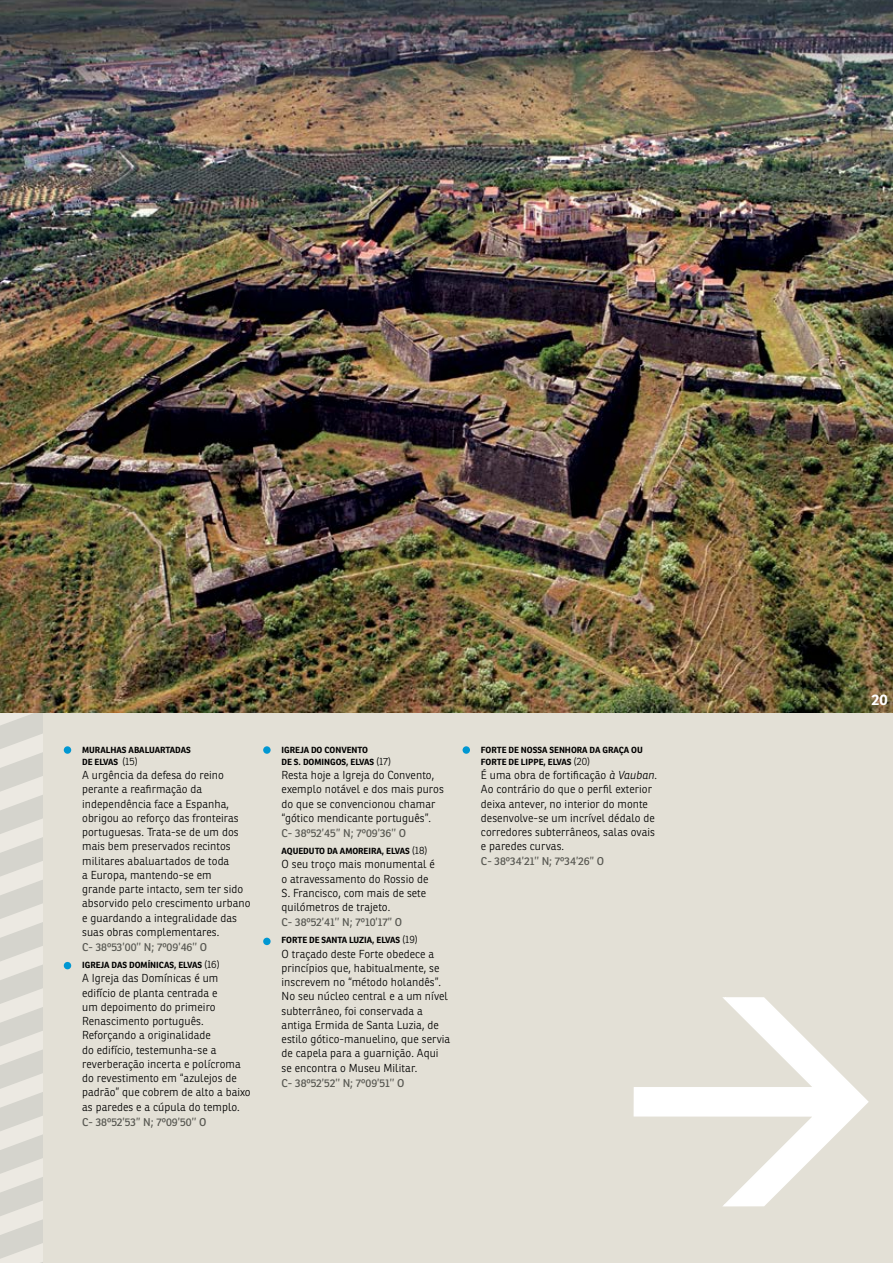
<style>
.page{position:relative;width:893px;height:1263px;background:#fff}
.page>*{position:absolute;margin:0;border:0;box-sizing:border-box;transform-origin:0 0}
.t1{font:700 15px "Ronnia Basic";color:#fff}
.t2{font:300 11.25px/14.2px "Ronnia Basic";letter-spacing:.005em;color:#000}
.t3{font:10.95px "Ronnia Basic Rg";color:#585852}
.t4{font:700 8.7px/12px "Ronnia Basic";color:#000}
.s1{font-weight:300;font-size:10.35px}
.s2{font-style:italic}
</style>
<div class="page">
<div style="left:1px;top:711px;width:891px;height:551px;background:#e3e0d6"></div>
<svg style="left:0;top:712px;width:43px;height:551px"></svg>
<img style="left:0;top:0;width:893px;height:712px">
<div style="left:64px;top:746px;width:7px;height:8px;background:#0097d2;border-radius:50%"></div>
<div style="left:64px;top:962px;width:7px;height:7px;background:#0097d2;border-radius:50%"></div>
<div style="left:463px;top:746px;width:7px;height:8px;background:#0097d2;border-radius:50%"></div>
<div style="left:263px;top:746px;width:8px;height:8px;background:#0097d2;border-radius:50%"></div>
<div style="left:263px;top:938px;width:8px;height:7px;background:#0097d2;border-radius:50%"></div>
<svg style="left:633px;top:997px;width:236px;height:210px"></svg>
<p class="t4" style="left:82px;top:744px;width:110px">MURALHAS ABALUARTADAS<br>DE ELVAS <span class="s1">(15)</span></p>
<p class="t2" style="left:82px;top:768px;width:170px">A urgência da defesa do reino perante a reafirmação da independência face a Espanha, obrigou ao reforço das fronteiras portuguesas. Trata-se de um dos mais bem preservados recintos militares abaluartados de toda<br>a Europa, mantendo-se em<br>grande parte intacto, sem ter sido absorvido pelo crescimento urbano e guardando a integralidade das suas obras complementares.</p>
<p class="t3" style="left:82px;top:940px;width:126px">C- 38º53’00’’ N; 7º09’46’’ O</p>
<p class="t4" style="left:82px;top:959px;width:139px">IGREJA DAS DOMÍNICAS, ELVAS <span class="s1">(16)</span></p>
<p class="t2" style="left:82px;top:971px;width:170px">A Igreja das Domínicas é um edifício de planta centrada e<br>um depoimento do primeiro<br>Renascimento português.<br>Reforçando a originalidade<br>do edifício, testemunha-se a reverberação incerta e polícroma do revestimento em “azulejos de padrão” que cobrem de alto a baixo as paredes e a cúpula do templo.</p>
<p class="t3" style="left:82px;top:1115px;width:126px">C- 38º52’53’’ N; 7º09’50’’ O</p>
<p class="t4" style="left:282px;top:744px;width:111px">IGREJA DO CONVENTO<br>DE S. DOMINGOS, ELVAS <span class="s1">(17)</span></p>
<p class="t2" style="left:282px;top:768px;width:164px">Resta hoje a Igreja do Convento, exemplo notável e dos mais puros do que se convencionou chamar “gótico mendicante português”.</p>
<p class="t3" style="left:282px;top:826px;width:126px">C- 38º52’45’’ N; 7º09’36’’ O</p>
<p class="t4" style="left:282px;top:845px;width:148px">AQUEDUTO DA AMOREIRA, ELVAS <span class="s1">(18)</span></p>
<p class="t2" style="left:282px;top:857px;width:155px">O seu troço mais monumental é o atravessamento do Rossio de<br>S. Francisco, com mais de sete quilómetros de trajeto.</p>
<p class="t3" style="left:282px;top:915px;width:122px">C- 38º52’41’’ N; 7º10’17’’ O</p>
<p class="t4" style="left:282px;top:934px;width:138px">FORTE DE SANTA LUZIA, ELVAS <span class="s1">(19)</span></p>
<p class="t2" style="left:282px;top:946px;width:170px">O traçado deste Forte obedece a princípios que, habitualmente, se inscrevem no “método holandês”.<br>No seu núcleo central e a um nível subterrâneo, foi conservada a antiga Ermida de Santa Luzia, de estilo gótico-manuelino, que servia de capela para a guarnição. Aqui se encontra o Museu Militar.</p>
<p class="t3" style="left:282px;top:1076px;width:124px">C- 38º52’52’’ N; 7º09’51’’ O</p>
<p class="t4" style="left:481px;top:744px;width:163px">FORTE DE NOSSA SENHORA DA GRAÇA OU<br>FORTE DE LIPPE, ELVAS <span class="s1">(20)</span></p>
<p class="t2" style="left:481px;top:768px;width:178px">É uma obra de fortificação <span class="s2">à Vauban</span>.<br>Ao contrário do que o perfil exterior deixa antever, no interior do monte desenvolve-se um incrível dédalo de corredores subterrâneos, salas ovais e paredes curvas.</p>
<p class="t3" style="left:481px;top:855px;width:125px">C- 38º34’21’’ N; 7º34’26’’ O</p>
<h1 class="t1" style="left:871px;top:690px;width:18px">20</h1>
</div>
